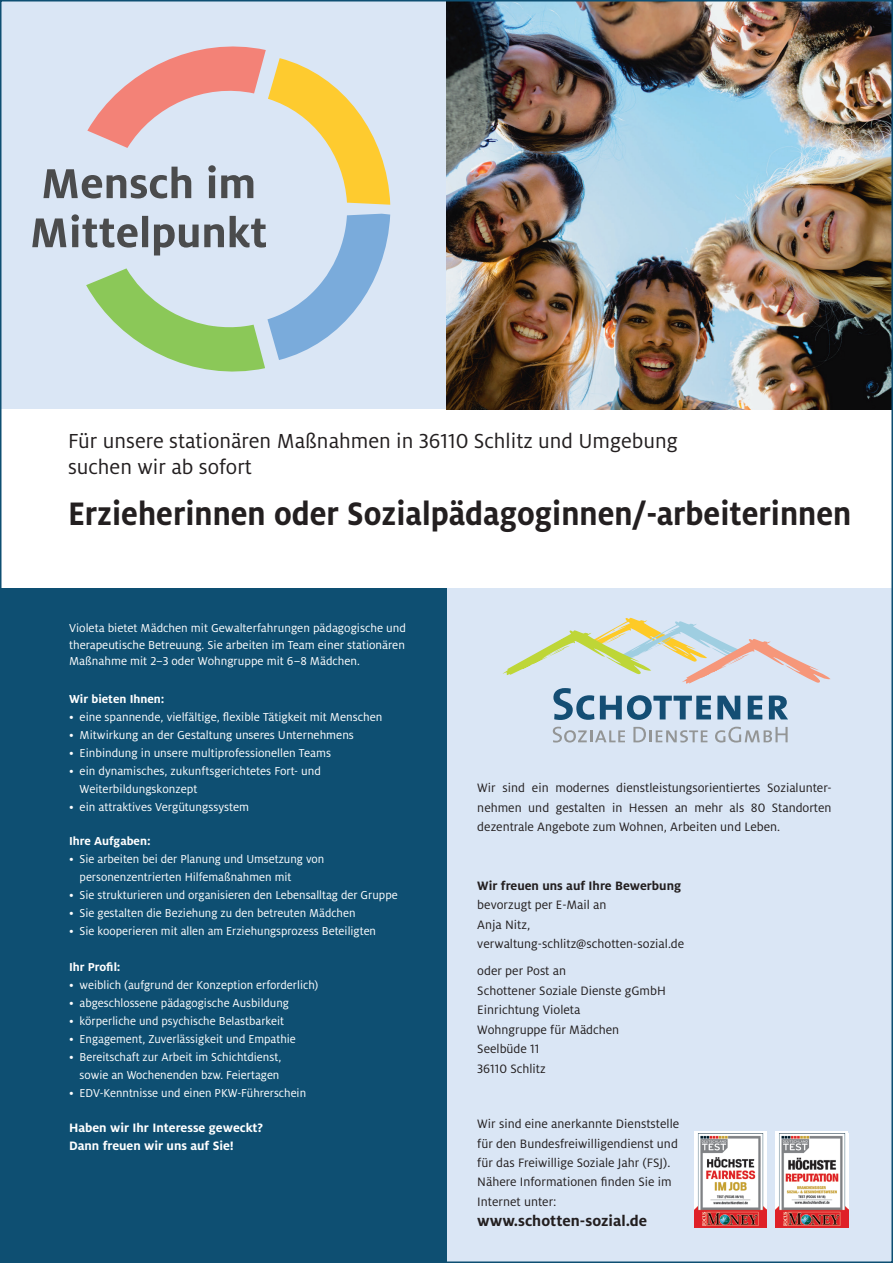
<style>
.page{position:relative;width:893px;height:1263px;background:#dae6f5}
.page>*{position:absolute;margin:0;border:0;box-sizing:border-box;transform-origin:0 0}
.t1{font:700 36px "Milo OT";color:#231f20;scale:.92 1}
.t2{font:22.5px/25.5px "Milo OT";color:#231f20}
.t3{font:700 16.5px "Milo OT";color:#231f20}
.t4{font:13.5px/19.5px "Milo OT";color:#231f20}
.t5{font:700 13.5px/18px "Milo OT";color:#fff}
.t6{font:700 13.5px "Milo OT";color:#231f20}
.t7{font:12.75px/18px "Milo OT";color:#fff}
.t8{font:700 12.75px "Milo OT";color:#fff}
</style>
<div class="page">
<div style="left:0;top:579px;width:446px;height:684px;background:#0e4f72"></div>
<div style="left:0;top:410px;width:893px;height:178px;background:#fff"></div>
<div style="left:694px;top:1131px;width:73px;height:97px;background:#fff"></div>
<img style="left:694px;top:1133px;width:73px;height:95px">
<div style="left:775px;top:1131px;width:73px;height:97px;background:#fff"></div>
<img style="left:775px;top:1133px;width:73px;height:95px">
<img style="left:446px;top:3px;width:444px;height:406px">
<svg style="left:553px;top:727px;width:72px;height:15px"></svg>
<svg style="left:633px;top:727px;width:74px;height:15px"></svg>
<svg style="left:715px;top:727px;width:73px;height:15px"></svg>
<svg style="left:502px;top:618px;width:328px;height:102px"></svg>
<svg style="left:32px;top:214px;width:358px;height:158px"></svg>
<svg style="left:43px;top:46px;width:347px;height:159px"></svg>
<h2 class="t2" style="left:68px;top:429px;width:611px">Für unsere stationären Maßnahmen in 36110 Schlitz und Umgebung suchen wir ab sofort</h2>
<h1 class="t1" style="left:68px;top:493px;width:853px">Erzieherinnen oder Sozialpädagoginnen/-arbeiterinnen</h1>
<p class="t7" style="left:69px;top:620px;width:338px;line-height:16.5px;text-align:justify">Violeta bietet Mädchen mit Gewalterfahrungen pädagogische und therapeutische Betreuung. Sie arbeiten im Team einer stationären Maßnahme mit 2–3 oder Wohngruppe mit 6–8 Mädchen.</p>
<p class="t8" style="left:69px;top:691px;width:97px">Wir bieten Ihnen:</p>
<p class="t7" style="left:69px;top:708px;width:315px">• eine spannende, vielfältige, flexible Tätigkeit mit Menschen</p>
<p class="t7" style="left:69px;top:726px;width:286px">• Mitwirkung an der Gestaltung unseres Unternehmens</p>
<p class="t7" style="left:69px;top:744px;width:263px">• Einbindung in unsere multiprofessionellen Teams</p>
<p class="t7" style="left:80px;top:762px;width:243px;text-indent:-11px">• ein dynamisches, zukunftsgerichtetes Fort- und<br>Weiterbildungskonzept</p>
<p class="t7" style="left:69px;top:798px;width:182px">• ein attraktives Vergütungssystem</p>
<p class="t8" style="left:69px;top:834px;width:83px">Ihre Aufgaben:</p>
<p class="t7" style="left:80px;top:850px;width:246px;text-indent:-10px">• Sie arbeiten bei der Planung und Umsetzung von personenzentrierten Hilfemaßnahmen mit</p>
<p class="t7" style="left:69px;top:886px;width:330px">• Sie strukturieren und organisieren den Lebensalltag der Gruppe</p>
<p class="t7" style="left:69px;top:904px;width:288px">• Sie gestalten die Beziehung zu den betreuten Mädchen</p>
<p class="t7" style="left:69px;top:922px;width:309px">• Sie kooperieren mit allen am Erziehungsprozess Beteiligten</p>
<p class="t8" style="left:69px;top:960px;width:53px">Ihr Profil:</p>
<p class="t7" style="left:69px;top:976px;width:251px">• weiblich (aufgrund der Konzeption erforderlich)</p>
<p class="t7" style="left:69px;top:994px;width:221px">• abgeschlossene pädagogische Ausbildung</p>
<p class="t7" style="left:69px;top:1012px;width:217px">• körperliche und psychische Belastbarkeit</p>
<p class="t7" style="left:69px;top:1030px;width:228px">• Engagement, Zuverlässigkeit und Empathie</p>
<p class="t7" style="left:69px;top:1048px;width:214px;text-align:right">• Bereitschaft zur Arbeit im Schichtdienst, sowie an Wochenenden bzw. Feiertagen</p>
<p class="t7" style="left:69px;top:1084px;width:239px">• EDV-Kenntnisse und einen PKW-Führerschein</p>
<p class="t5" style="left:69px;top:1118px;width:196px">Haben wir Ihr Interesse geweckt?<br>Dann freuen wir uns auf Sie!</p>
<p class="t4" style="left:477px;top:778px;width:356px;text-align:justify">Wir sind ein modernes dienstleistungsorientiertes Sozialunter&shy;nehmen und gestalten in Hessen an mehr als 80 Standorten dezentrale Angebote zum Wohnen, Arbeiten und Leben.</p>
<p class="t6" style="left:477px;top:878px;width:205px">Wir freuen uns auf Ihre Bewerbung</p>
<p class="t4" style="left:477px;top:895px;width:208px">bevorzugt per E-Mail an<br>Anja Nitz, verwaltung-schlitz@schotten-sozial.de</p>
<p class="t4" style="left:477px;top:961px;width:190px">oder per Post an<br>Schottener Soziale Dienste gGmbH<br>Einrichtung Violeta<br>Wohngruppe für Mädchen<br>Seelbüde 11<br>36110 Schlitz</p>
<p class="t4" style="left:477px;top:1114px;width:203px">Wir sind eine anerkannte Dienststelle für den Bundesfreiwilligendienst und für das Freiwillige Soziale Jahr (FSJ).<br>Nähere Informationen finden Sie im Internet unter:</p>
<p class="t3" style="left:477px;top:1211px;width:171px">www.schotten-sozial.de</p>
</div>
